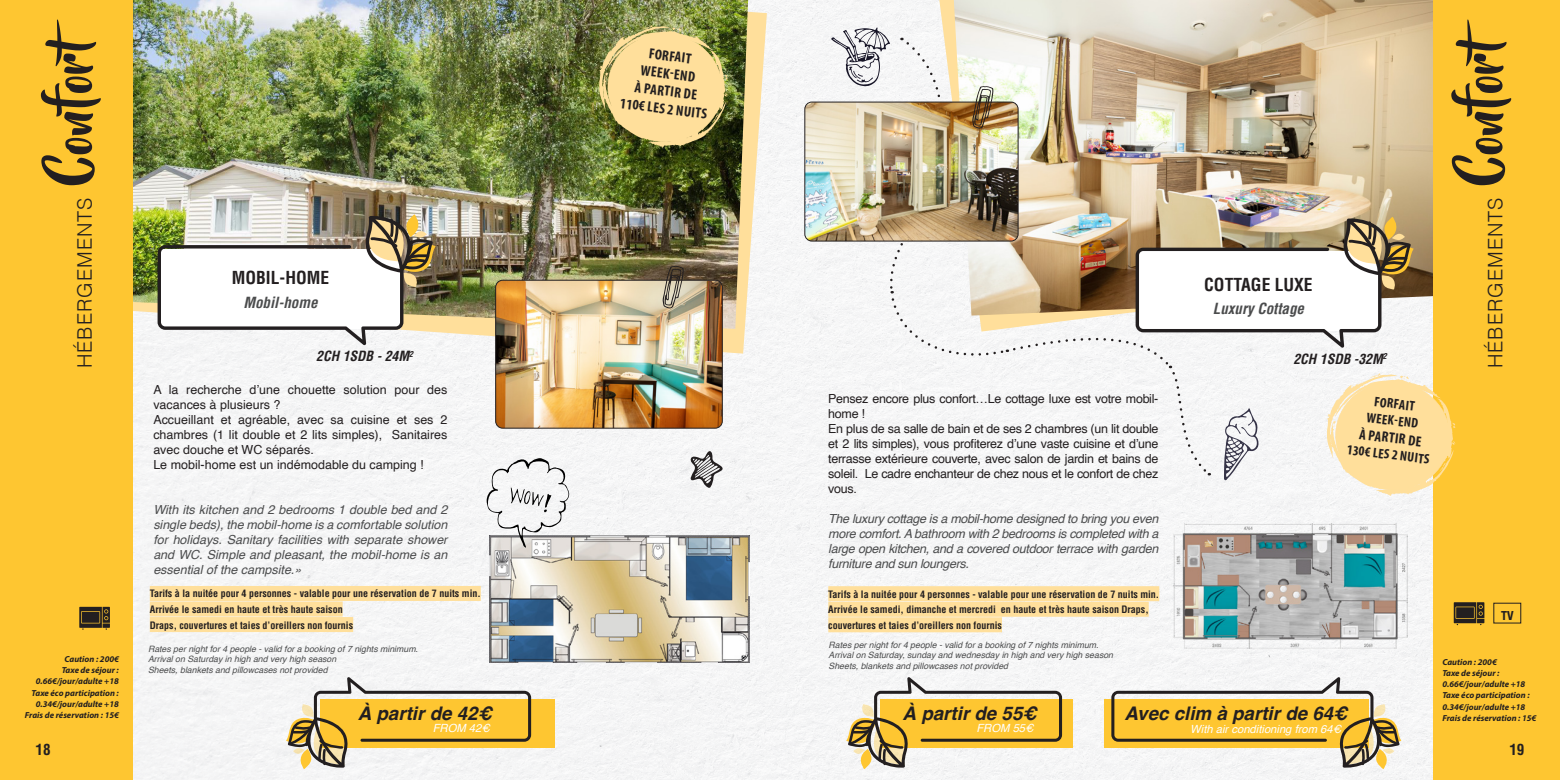
<style>
.page{position:relative;width:1560px;height:780px;background:#fff}
.page>*{position:absolute;margin:0;border:0;box-sizing:border-box;transform-origin:0 0}
.t1{font:50px "Beyond The Mountains";color:#231f20}
.t2{font:300 20px "Helvetica";letter-spacing:.05em;color:#231f20}
.t3{font:italic 700 18.75px "Helvetica";color:#231f20}
.t4{font:700 condensed 17.5px "Helvetica";color:#231f20}
.t5{font:italic 700 condensed 15px "Helvetica";color:#4b4c4d}
.t6{font:700 condensed 15px "Helvetica";color:#231f20}
.t7{font:700 condensed 14.62px "Myriad Pro";color:#231f20}
.t8{font:700 condensed 13.88px "Myriad Pro";color:#231f20}
.t9{font:italic 700 condensed 13.75px "Helvetica";color:#231f20}
.texte{font:12.5px/15px "Helvetica";color:#231f20;text-align:justify}
.texte-2{font:italic 12.5px/15px "Helvetica";letter-spacing:-.01em;color:#4b4c4d;text-align:justify}
.texte-3{font:12.5px/15px "Helvetica";letter-spacing:-.025em;color:#231f20}
.t10{font:700 condensed 12.5px "Helvetica Neue";color:#231f20}
.texte-4{font:italic 11.25px "Helvetica";color:#fff}
.texte_surligné_CONFORT{font:700 condensed 10px "Helvetica";color:#231f20}
.t11{font:italic 8.75px "Helvetica";color:#4b4c4d}
.TEXTE_BULLES{font:italic 700 8.75px/11.2px "Myriad Pro";color:#231f20}
</style>
<div class="page">
<div style="left:133px;top:0;width:1300px;height:780px;background:#f5f5f6"></div>
<svg style="left:133px;top:0;width:633px;height:353px;fill:#f7f4f4"></svg>
<img style="left:133px;top:0;width:615px;height:329px">
<div style="left:150px;top:586px;width:331px;height:15px;background:#ffdf9b"></div>
<div style="left:150px;top:601px;width:192px;height:15px;background:#ffdf9b"></div>
<div style="left:150px;top:617px;width:203px;height:15px;background:#ffdf9b"></div>
<svg style="left:157px;top:214px;width:278px;height:131px"></svg>
<img style="left:495px;top:280px;width:227px;height:148px">
<div style="left:495px;top:280px;width:227px;height:148px;border:1px solid #231f20;border-radius:7px"></div>
<div style="left:0;top:0;width:133px;height:780px;background:#fec631"></div>
<img style="left:490px;top:535px;width:259px;height:127px">
<img style="left:597px;top:25px;width:131px;height:123px">
<svg style="left:79px;top:606px;width:31px;height:23px"></svg>
<svg style="left:662px;top:266px;width:21px;height:42px"></svg>
<svg style="left:486px;top:458px;width:83px;height:90px"></svg>
<svg style="left:690px;top:451px;width:33px;height:37px"></svg>
<div style="left:320px;top:699px;width:234px;height:48px;background:#fec631"></div>
<svg style="left:286px;top:677px;width:245px;height:92px"></svg>
<img style="left:953px;top:0;width:480px;height:28px">
<div style="left:1433px;top:0;width:126px;height:780px;background:#fec631"></div>
<svg style="left:1453px;top:602px;width:31px;height:23px"></svg>
<div style="left:828px;top:586px;width:331px;height:15px;background:#ffdf9b"></div>
<div style="left:828px;top:601px;width:320px;height:15px;background:#ffdf9b"></div>
<div style="left:828px;top:617px;width:173px;height:15px;background:#ffdf9b"></div>
<img style="left:1172px;top:523px;width:234px;height:125px">
<img style="left:804px;top:102px;width:27px;height:139px">
<img style="left:831px;top:28px;width:625px;height:468px">
<div style="left:880px;top:699px;width:192px;height:48px;background:linear-gradient(to bottom,#fac330,#fdc531)"></div>
<svg style="left:846px;top:677px;width:215px;height:92px"></svg>
<div style="left:1104px;top:699px;width:264px;height:48px;background:#fec631"></div>
<svg style="left:1111px;top:677px;width:290px;height:92px"></svg>
<p class="t1" style="left:45px;top:185px;width:181px;rotate:-90deg">Confort</p>
<p class="t2" style="left:68px;top:368px;width:173px;rotate:-90deg">HÉBERGEMENTS</p>
<p class="t4" style="left:232px;top:267px;width:99px">MOBIL-HOME</p>
<p class="t5" style="left:243px;top:292px;width:76px">Mobil-home</p>
<p class="t9" style="left:316px;top:347px;width:98px">2CH 1SDB - 24M<sup>2</sup></p>
<p class="texte" style="left:153px;top:383px;width:295px">A la recherche d’une chouette solution pour des vacances à plusieurs ?</p>
<p class="texte" style="left:153px;top:413px;width:295px">Accueillant et agréable, avec sa cuisine et ses 2 chambres (1 lit double et 2 lits simples), Sanitaires avec douche et WC séparés.</p>
<p class="texte" style="left:153px;top:458px;width:272px">Le mobil-home est un indémodable du camping !</p>
<p class="texte-2" style="left:153px;top:502px;width:295px">With its kitchen and 2 bedrooms 1 double bed and 2 single beds), the mobil-home is a comfortable solution for holidays. Sanitary facilities with separate shower and WC. Simple and pleasant, the mobil-home is an essential of the campsite.»</p>
<p class="texte_surligné_CONFORT" style="left:150px;top:587px;width:332px">Tarifs à la nuitée pour 4 personnes - valable pour une réservation de 7 nuits min.</p>
<p class="texte_surligné_CONFORT" style="left:150px;top:603px;width:194px">Arrivée le samedi en haute et très haute saison</p>
<p class="texte_surligné_CONFORT" style="left:150px;top:618px;width:205px">Draps, couvertures et taies d’oreillers non fournis</p>
<p class="t7" style="left:650px;top:44px;width:44px;rotate:7deg">FORFAIT</p>
<p class="t7" style="left:642px;top:61px;width:56px;rotate:7deg">WEEK-END</p>
<p class="t7" style="left:636px;top:78px;width:64px;rotate:7deg">À PARTIR DE</p>
<p class="t7" style="left:621px;top:94px;width:89px;rotate:7deg">110€ LES 2 NUITS</p>
<p class="texte-3" style="left:828px;top:391px;width:331px">Pensez encore plus confort…Le cottage luxe est votre mobil&shy;home !</p>
<p class="texte" style="left:828px;top:421px;width:331px">En plus de sa salle de bain et de ses 2 chambres (un lit double et 2 lits simples), vous profiterez d’une vaste cuisine et d’une terrasse extérieure couverte, avec salon de jardin et bains de soleil. Le cadre enchanteur de chez nous et le confort de chez vous.</p>
<p class="texte-2" style="left:828px;top:511px;width:331px">The luxury cottage is a mobil-home designed to bring you even more comfort. A bathroom with 2 bedrooms is completed with a large open kitchen, and a covered outdoor terrace with garden furniture and sun loungers.</p>
<p class="texte_surligné_CONFORT" style="left:828px;top:587px;width:332px">Tarifs à la nuitée pour 4 personnes - valable pour une réservation de 7 nuits min.</p>
<p class="texte_surligné_CONFORT" style="left:828px;top:603px;width:322px">Arrivée le samedi, dimanche et mercredi en haute et très haute saison Draps,</p>
<p class="texte_surligné_CONFORT" style="left:828px;top:618px;width:175px">couvertures et taies d’oreillers non fournis</p>
<p class="t4" style="left:1204px;top:273px;width:110px">COTTAGE LUXE</p>
<p class="t5" style="left:1212px;top:299px;width:93px">Luxury Cottage</p>
<p class="t9" style="left:1293px;top:349px;width:95px">2CH 1SDB -32M<sup>2</sup></p>
<p class="t8" style="left:1375px;top:392px;width:42px;rotate:7deg">FORFAIT</p>
<p class="t8" style="left:1367px;top:408px;width:53px;rotate:7deg">WEEK-END</p>
<p class="t7" style="left:1360px;top:424px;width:64px;rotate:7deg">À PARTIR DE</p>
<p class="t8" style="left:1347px;top:440px;width:85px;rotate:7deg">130€ LES 2 NUITS</p>
<p class="t11" style="left:828px;top:637px;width:271px">Rates per night for 4 people - valid for a booking of 7 nights minimum.</p>
<p class="t11" style="left:828px;top:648px;width:286px">Arrival on Saturday, sunday and wednesday in high and very high season</p>
<p class="t11" style="left:828px;top:658px;width:181px">Sheets, blankets and pillowcases not provided</p>
<p class="t11" style="left:148px;top:641px;width:271px">Rates per night for 4 people - valid for a booking of 7 nights minimum.</p>
<p class="t11" style="left:148px;top:652px;width:190px">Arrival on Saturday in high and very high season</p>
<p class="t11" style="left:148px;top:662px;width:181px">Sheets, blankets and pillowcases not provided</p>
<p class="TEXTE_BULLES" style="left:64px;top:652px;width:56px">Caution : 200€</p>
<p class="TEXTE_BULLES" style="left:62px;top:664px;width:59px">Taxe de séjour :</p>
<p class="TEXTE_BULLES" style="left:32px;top:675px;width:89px;text-align:center">0.66€/jour/adulte +18<br>Taxe éco participation :</p>
<p class="TEXTE_BULLES" style="left:25px;top:697px;width:95px;text-align:right">0.34€/jour/adulte +18<br>Frais de réservation : 15€</p>
<p class="t3" style="left:358px;top:701px;width:135px">À partir de 42€</p>
<p class="t3" style="left:902px;top:701px;width:135px">À partir de 55€</p>
<p class="t3" style="left:1124px;top:702px;width:224px">Avec clim à partir de 64€</p>
<p class="texte-4" style="left:432px;top:719px;width:59px">FROM 42€</p>
<p class="texte-4" style="left:976px;top:718px;width:59px">FROM 55€</p>
<p class="texte-4" style="left:1189px;top:720px;width:152px">With air conditioning from 64€</p>
<p class="t6" style="left:36px;top:739px;width:16px">18</p>
<p class="t1" style="left:1455px;top:185px;width:181px;rotate:-90deg">Confort</p>
<p class="t2" style="left:1477px;top:368px;width:173px;rotate:-90deg">HÉBERGEMENTS</p>
<p class="t10" style="left:1500px;top:604px;width:14px">TV</p>
<p class="TEXTE_BULLES" style="left:1441px;top:655px;width:56px">Caution : 200€</p>
<p class="TEXTE_BULLES" style="left:1441px;top:667px;width:59px">Taxe de séjour :</p>
<p class="TEXTE_BULLES" style="left:1441px;top:678px;width:89px">0.66€/jour/adulte +18<br>Taxe éco participation :</p>
<p class="TEXTE_BULLES" style="left:1441px;top:700px;width:95px">0.34€/jour/adulte +18<br>Frais de réservation : 15€</p>
<p class="t6" style="left:1508px;top:739px;width:16px">19</p>
</div>
